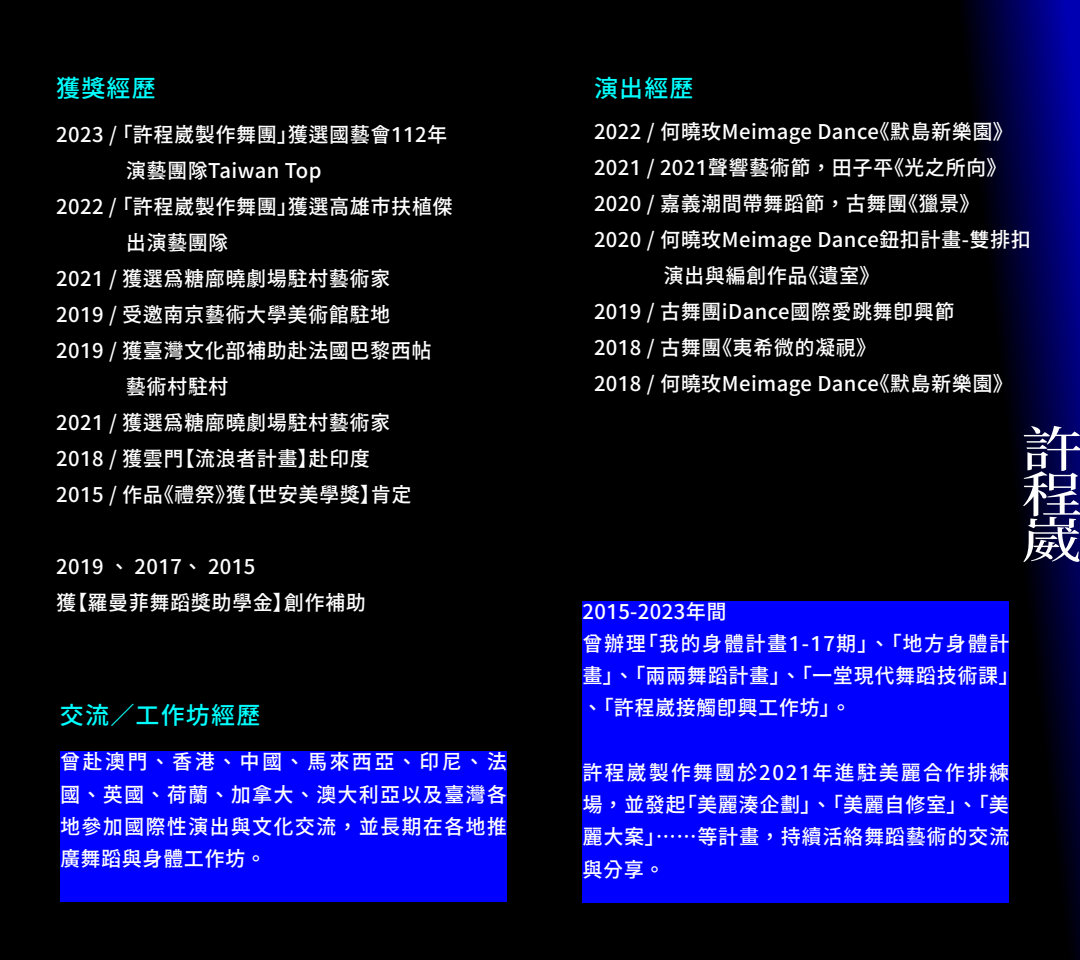
<style>
.page{position:relative;width:1080px;height:960px;background:#000}
.page>*{position:absolute;margin:0;border:0;box-sizing:border-box;transform-origin:0 0}
.t1{font:500 48.82px/45.5px "Noto Serif CJ Ktc";color:#fff;text-align:justify;scale:1.25 1}
.t2{font:24px "Gen Yo Gothic TW M";letter-spacing:.05em;color:#0ff}
.t3{font:20.25px/32.2px "Gen Seki Gothic TW M";letter-spacing:.02em;color:#fff}
</style>
<div class="page">
<svg style="left:810px;top:0;width:270px;height:960px"></svg>
<div style="left:60px;top:752px;width:447px;height:150px;background:#00f"></div>
<div style="left:583px;top:601px;width:426px;height:301px;background:#00f"></div>
<p class="t2" style="left:56px;top:75px;width:101px">獲獎經歷</p>
<p class="t3" style="left:56px;top:118px;width:393px">2023 / 「許程崴製作舞團」獲選國藝會112年</p>
<p class="t3" style="left:126px;top:154px;width:197px">演藝團隊Taiwan Top</p>
<p class="t3" style="left:56px;top:190px;width:398px">2022 / 「許程崴製作舞團」獲選高雄市扶植傑</p>
<p class="t3" style="left:126px;top:226px;width:104px">出演藝團隊</p>
<p class="t3" style="left:56px;top:262px;width:336px">2021 / 獲選為糖廍曉劇場駐村藝術家</p>
<p class="t3" style="left:56px;top:298px;width:336px">2019 / 受邀南京藝術大學美術館駐地</p>
<p class="t3" style="left:56px;top:334px;width:377px">2019 / 獲臺灣文化部補助赴法國巴黎西帖</p>
<p class="t3" style="left:126px;top:370px;width:104px">藝術村駐村</p>
<p class="t3" style="left:56px;top:406px;width:336px">2021 / 獲選為糖廍曉劇場駐村藝術家</p>
<p class="t3" style="left:56px;top:442px;width:315px">2018 / 獲雲門【流浪者計畫】赴印度</p>
<p class="t3" style="left:56px;top:478px;width:357px">2015 / 作品《禮祭》獲【世安美學獎】肯定</p>
<p class="t3" style="left:56px;top:549px;width:311px;line-height:36px">2019 、 2017、 2015<br>獲【羅曼菲舞蹈獎助學金】創作補助</p>
<p class="t2" style="left:60px;top:702px;width:202px">交流／工作坊經歷</p>
<p class="t3" style="left:60px;top:746px;width:449px;text-align:justify">曾赴澳門、香港、中國、馬來西亞、印尼、法國、英國、荷蘭、加拿大、澳大利亞以及臺灣各地參加國際性演出與文化交流，並長期在各地推廣舞蹈與身體工作坊。</p>
<p class="t2" style="left:594px;top:75px;width:101px">演出經歷</p>
<p class="t3" style="left:594px;top:115px;width:411px">2022 / 何曉玫Meimage Dance《默島新樂園》</p>
<p class="t3" style="left:594px;top:151px;width:404px">2021 / 2021聲響藝術節，田子平《光之所向》</p>
<p class="t3" style="left:594px;top:187px;width:377px">2020 / 嘉義潮間帶舞蹈節，古舞團《獵景》</p>
<p class="t3" style="left:594px;top:223px;width:439px">2020 / 何曉玫Meimage Dance鈕扣計畫-雙排扣</p>
<p class="t3" style="left:663px;top:259px;width:208px">演出與編創作品《遺室》</p>
<p class="t3" style="left:594px;top:295px;width:362px">2019 / 古舞團iDance國際愛跳舞即興節</p>
<p class="t3" style="left:594px;top:331px;width:274px">2018 / 古舞團《夷希微的凝視》</p>
<p class="t3" style="left:594px;top:367px;width:411px">2018 / 何曉玫Meimage Dance《默島新樂園》</p>
<h1 class="t1" style="left:1022px;top:427px;width:50px">許程崴</h1>
<p class="t3" style="left:583px;top:595px;width:428px">2015-2023年間<br>曾辦理「我的身體計畫1-17期」、「地方身體計畫」、「兩兩舞蹈計畫」、「一堂現代舞蹈技術課」、「許程崴接觸即興工作坊」。</p>
<p class="t3" style="left:583px;top:757px;width:428px;text-align:justify">許程崴製作舞團於2021年進駐美麗合作排練場，並發起「美麗湊企劃」、「美麗自修室」、「美麗大案」……等計畫，持續活絡舞蹈藝術的交流與分享。</p>
</div>
